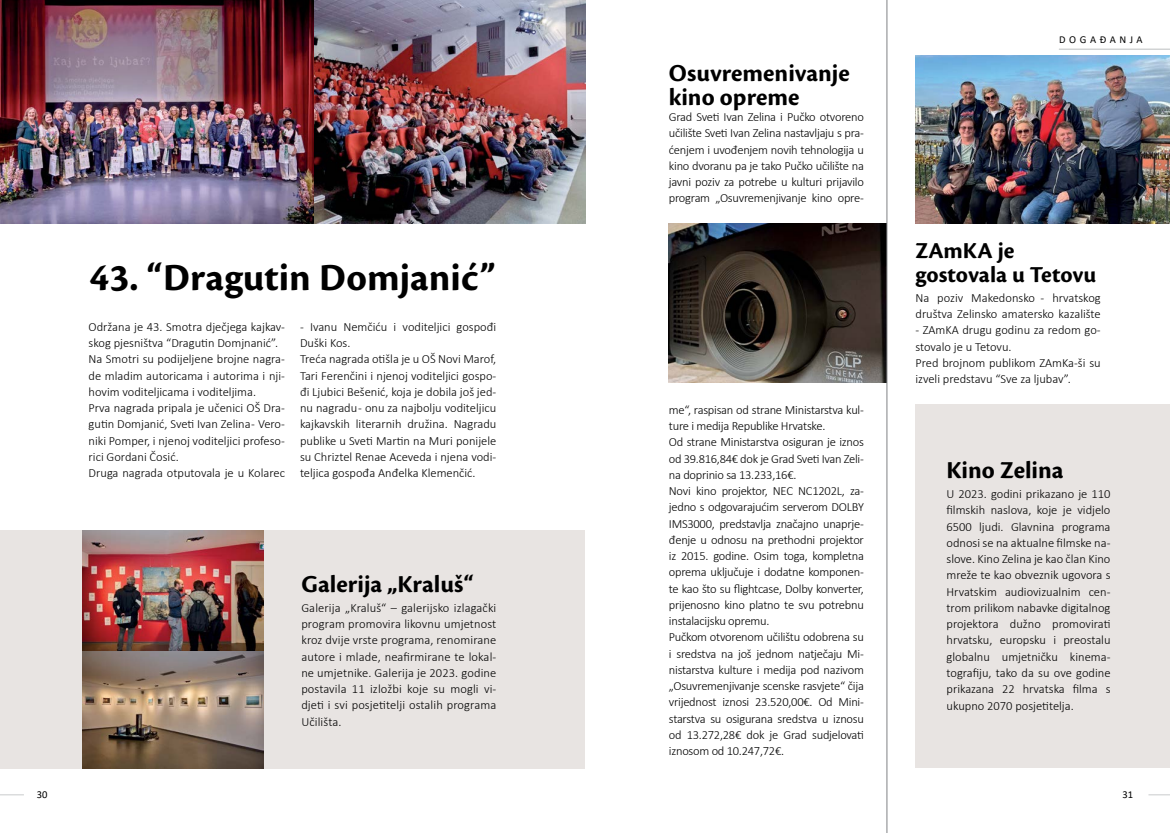
<style>
.page{position:relative;width:1170px;height:833px;background:#fff}
.page>*{position:absolute;margin:0;border:0;box-sizing:border-box;transform-origin:0 0}
.t1{font:700 40px "Cronos Pro";letter-spacing:.005em;color:#000}
.t2{font:700 25.25px/23.8px "Cronos Pro";color:#000}
.t3{font:700 23.75px/23.8px "Cronos Pro";color:#000}
.t4{font:300 12.5px/16.2px "Calibri";letter-spacing:-.015em;color:#000}
.t5{font:10.5px "Calibri";letter-spacing:.34em;color:#000}
</style>
<div class="page">
<svg style="left:1148px;top:794px;width:21px;height:1px"></svg>
<svg style="left:0;top:794px;width:24px;height:1px"></svg>
<div style="left:915px;top:404px;width:254px;height:364px;background:#e8e4e2"></div>
<div style="left:0;top:530px;width:585px;height:238px;background:#e8e4e2"></div>
<hr style="left:1058px;top:49px;width:111px;height:1px;background:#d1d3d4">
<img style="left:313px;top:0;width:272px;height:223px">
<img style="left:0;top:0;width:313px;height:223px">
<img style="left:83px;top:651px;width:180px;height:117px">
<img style="left:83px;top:530px;width:180px;height:121px">
<img style="left:669px;top:223px;width:217px;height:160px">
<img style="left:915px;top:55px;width:254px;height:168px">
<hr style="left:886px;top:0;width:1px;height:833px;background:#808285">
<h1 class="t1" style="left:90px;top:254px;width:407px">43. “Dragutin Domjanić”</h1>
<p class="t4" style="left:89px;top:318px;width:198px">Održana je 43. Smotra dječjega kajkav&shy;skog pjesništva “Dragutin Domjnanić”.<br>Na Smotri su podijeljene brojne nagra&shy;de mladim autoricama i autorima i nji&shy;hovim voditeljicama i voditeljima.<br>Prva nagrada pripala je učenici OŠ Dra&shy;gutin Domjanić, Sveti Ivan Zelina - Vero&shy;niki Pomper, i njenoj voditeljici profeso&shy;rici Gordani Čosić.<br>Druga nagrada otputovala je u Kolarec</p>
<p class="t4" style="left:300px;top:318px;width:198px">- Ivanu Nemčiću i voditeljici gospođi Duški Kos.<br>Treća nagrada otišla je u OŠ Novi Marof, Tari Ferenčini i njenoj voditeljici gospo&shy;đi Ljubici Bešenić, koja je dobila još jed&shy;nu nagradu - onu za najbolju voditeljicu kajkavskih literarnih družina. Nagradu publike u Sveti Martin na Muri ponijele su Chriztel Renae Aceveda i njena vodi&shy;teljica gospođa Anđelka Klemenčić.</p>
<h2 class="t2" style="left:301px;top:572px;width:174px">Galerija „Kraluš“</h2>
<p class="t4" style="left:301px;top:599px;width:196px;text-align:justify">Galerija „Kraluš“ – galerijsko izlagački program promovira likovnu umjetnost kroz dvije vrste programa, renomirane autore i mlade, neafirmirane te lokal&shy;ne umjetnike. Galerija je 2023. godine postavila 11 izložbi koje su mogli vi&shy;djeti i svi posjetitelji ostalih programa Učilišta.</p>
<h2 class="t2" style="left:669px;top:62px;width:182px">Osuvremenivanje kino opreme</h2>
<p class="t4" style="left:669px;top:109px;width:196px;text-align:justify">Grad Sveti Ivan Zelina i Pučko otvoreno učilište Sveti Ivan Zelina nastavljaju s pra&shy;ćenjem i uvođenjem novih tehnologija u kino dvoranu pa je tako Pučko učilište na javni poziv za potrebe u kulturi prijavilo program „Osuvremenjivanje kino opre-</p>
<p class="t4" style="left:669px;top:401px;width:196px">me“, raspisan od strane Ministarstva kul&shy;ture i medija Republike Hrvatske.<br>Od strane Ministarstva osiguran je iznos od 39.816,84€ dok je Grad Sveti Ivan Zeli&shy;na doprinio sa 13.233,16€.<br>Novi kino projektor, NEC NC1202L, za&shy;jedno s odgovarajućim serverom DOLBY IMS3000, predstavlja značajno unaprje&shy;đenje u odnosu na prethodni projektor iz 2015. godine. Osim toga, kompletna oprema uključuje i dodatne komponen&shy;te kao što su flightcase, Dolby konverter, prijenosno kino platno te svu potrebnu instalacijsku opremu.<br>Pučkom otvorenom učilištu odobrena su i sredstva na još jednom natječaju Mi&shy;nistarstva kulture i medija pod nazivom „Osuvremenjivanje scenske rasvjete“ čija vrijednost iznosi 23.520,00€. Od Mini&shy;starstva su osigurana sredstva u iznosu od 13.272,28€ dok je Grad sudjelovati iznosom od 10.247,72€.</p>
<p class="t5" style="left:1059px;top:32px;width:85px">DOGAĐANJA</p>
<h3 class="t3" style="left:915px;top:239px;width:182px">ZAmKA je gostovala u Tetovu</h3>
<p class="t4" style="left:915px;top:289px;width:187px">Na poziv Makedonsko - hrvatskog društva Zelinsko amatersko kazalište</p>
<p class="t4" style="left:915px;top:322px;width:187px">- ZAmKA drugu godinu za redom go&shy;stovalo je u Tetovu.<br>Pred brojnom publikom ZAmKa-ši su izveli predstavu “Sve za ljubav”.</p>
<h2 class="t2" style="left:946px;top:459px;width:118px">Kino Zelina</h2>
<p class="t4" style="left:946px;top:486px;width:165px;text-align:justify">U 2023. godini prikazano je 110 filmskih naslova, koje je vidjelo 6500 ljudi. Glavnina programa odnosi se na aktualne filmske na&shy;slove. Kino Zelina je kao član Kino mreže te kao obveznik ugovora s Hrvatskim audiovizualnim cen&shy;trom prilikom nabavke digitalnog projektora dužno promovirati hrvatsku, europsku i preostalu globalnu umjetničku kinema&shy;tografiju, tako da su ove godine prikazana 22 hrvatska filma s ukupno 2070 posjetitelja.</p>
<p class="t5" style="left:37px;top:787px;width:12px">30</p>
<p class="t5" style="left:1122px;top:787px;width:12px">31</p>
</div>
